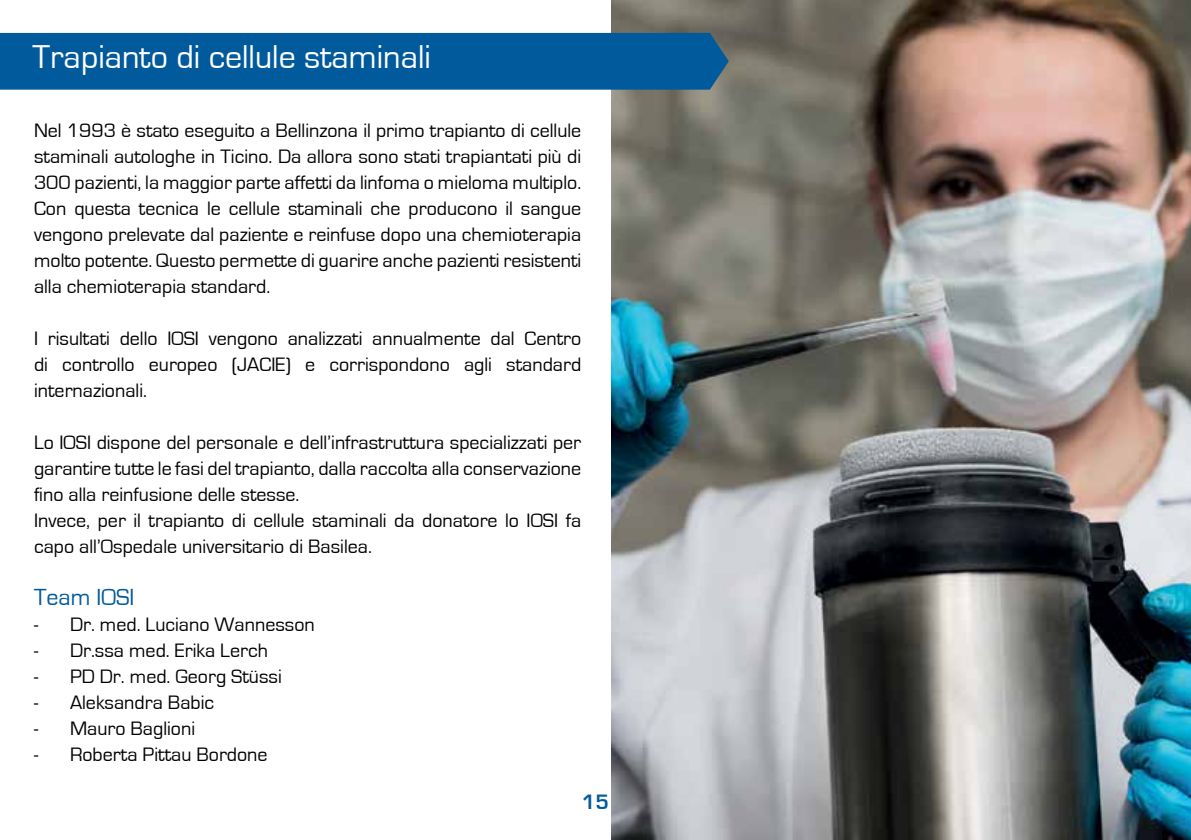
<style>
.page{position:relative;width:1191px;height:840px;background:#fff}
.page>*{position:absolute;margin:0;border:0;box-sizing:border-box;transform-origin:0 0}
.t1{font:34px "Eurostile";color:#fff}
.t2{font:24px "Eurostile";color:#005a9c}
.t3{font:20px/26px "Eurostile";color:#000;text-align:justify}
.t4{font:600 19.2px "Eurostile";color:#005a9c}
</style>
<div class="page">
<img style="left:611px;top:0;width:580px;height:839px">
<div style="left:0;top:33px;width:729px;height:57px;background:#005a9c"></div>
<h1 class="t1" style="left:33px;top:38px;width:400px">Trapianto di cellule staminali</h1>
<p class="t3" style="left:34px;top:117px;width:549px">Nel 1993 è stato eseguito a Bellinzona il primo trapianto di cellule staminali autologhe in Ticino. Da allora sono stati trapiantati più di 300 pazienti, la maggior parte affetti da linfoma o mieloma multiplo.<br>Con questa tecnica le cellule staminali che producono il sangue vengono prelevate dal paziente e reinfuse dopo una chemioterapia molto potente. Questo permette di guarire anche pazienti resistenti alla chemioterapia standard.</p>
<p class="t3" style="left:34px;top:325px;width:549px">I risultati dello IOSI vengono analizzati annualmente dal Centro di controllo europeo (JACIE) e corrispondono agli standard internazionali.</p>
<p class="t3" style="left:34px;top:429px;width:549px;text-align:left">Lo IOSI dispone del personale e dell’infrastruttura specializzati per garantire tutte le fasi del trapianto, dalla raccolta alla conservazione fino alla reinfusione delle stesse.<br>Invece, per il trapianto di cellule staminali da donatore lo IOSI fa capo all’Ospedale universitario di Basilea.</p>
<p class="t2" style="left:34px;top:584px;width:102px">Team IOSI</p>
<p class="t3" style="left:34px;top:611px;width:282px">- Dr. med. Luciano Wannesson</p>
<p class="t3" style="left:34px;top:637px;width:235px">- Dr.ssa med. Erika Lerch</p>
<p class="t3" style="left:34px;top:663px;width:249px">- PD Dr. med. Georg Stüssi</p>
<p class="t3" style="left:34px;top:689px;width:182px">- Aleksandra Babic</p>
<p class="t3" style="left:34px;top:715px;width:163px">- Mauro Baglioni</p>
<p class="t3" style="left:34px;top:741px;width:235px">- Roberta Pittau Bordone</p>
<p class="t4" style="left:582px;top:789px;width:29px">15</p>
</div>
